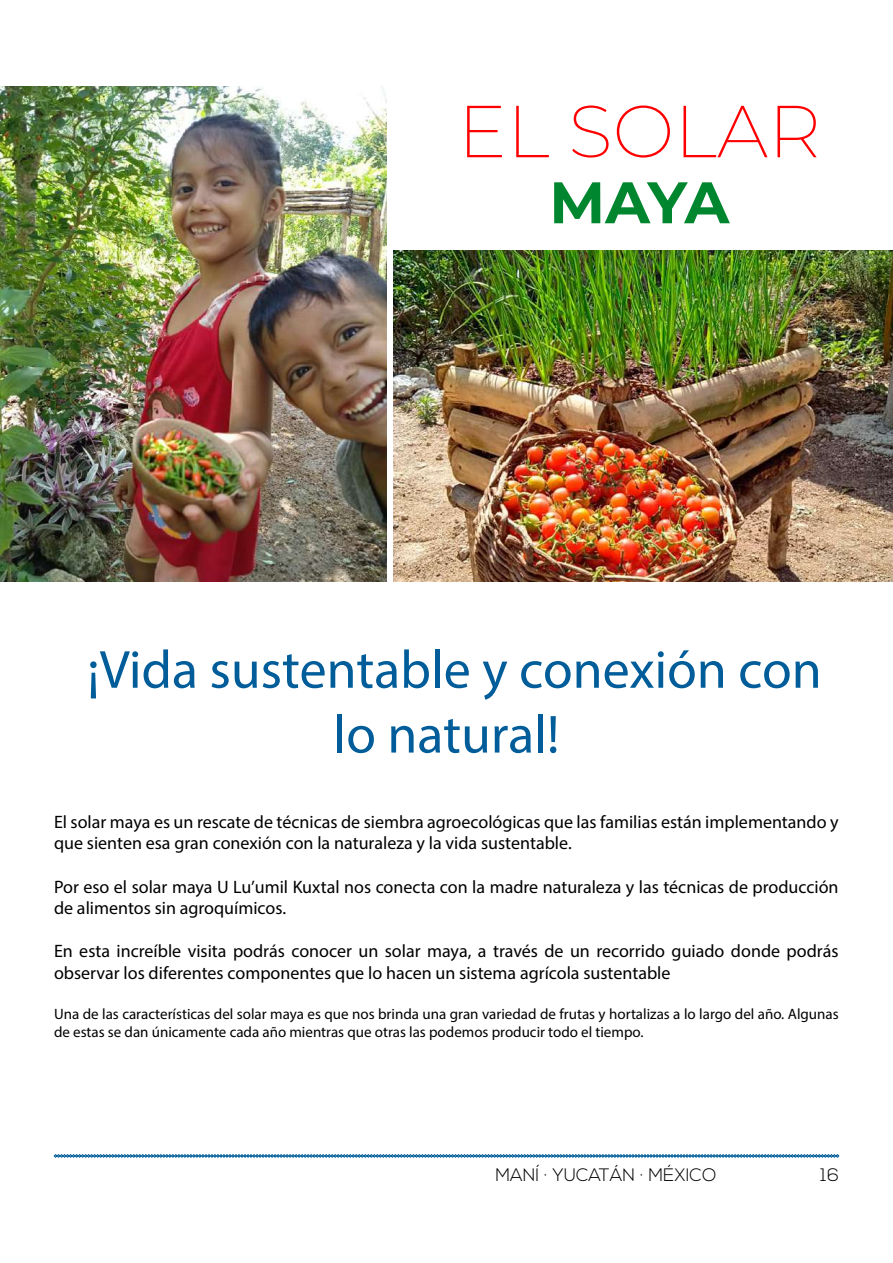
<style>
.page{position:relative;width:893px;height:1263px;background:#fff}
.page>*{position:absolute;margin:0;border:0;box-sizing:border-box;transform-origin:0 0}
.t1{font:200 73.5px "Montserrat";color:#f00}
.t2{font:700 58.5px "Montserrat";color:#00862e}
.t3{font:54px/64.8px "Myriad Pro";color:#005d9a;text-align:center}
.t4{font:18px/21.6px "Myriad Pro";color:#000}
.t5{font:300 18px "Nexa";color:#000}
.t6{font:15px/18px "Myriad Pro";color:#000}
</style>
<div class="page">
<img style="left:0;top:86px;width:387px;height:495px">
<img style="left:393px;top:251px;width:500px;height:330px">
<svg style="left:54px;top:1154px;width:785px;height:3px"></svg>
<h1 class="t1" style="left:458px;top:82px;width:365px">EL SOLAR</h1>
<h2 class="t2" style="left:549px;top:160px;width:182px">MAYA</h2>
<h3 class="t3" style="left:87px;top:636px;width:736px">¡Vida sustentable y conexión con lo natural!</h3>
<p class="t4" style="left:54px;top:811px;width:786px">El solar maya es un rescate de técnicas de siembra agroecológicas que las familias están implementando y que sienten esa gran conexión con la naturaleza y la vida sustentable.</p>
<p class="t4" style="left:54px;top:875px;width:786px">Por eso el solar maya U Lu’umil Kuxtal nos conecta con la madre naturaleza y las técnicas de producción de alimentos sin agroquímicos.</p>
<p class="t4" style="left:54px;top:940px;width:786px">En esta increíble visita podrás conocer un solar maya, a través de un recorrido guiado donde podrás observar los diferentes componentes que lo hacen un sistema agrícola sustentable</p>
<p class="t6" style="left:54px;top:1004px;width:786px">Una de las características del solar maya es que nos brinda una gran variedad de frutas y hortalizas a lo largo del año. Algunas de estas se dan únicamente cada año mientras que otras las podemos producir todo el tiempo.</p>
<p class="t5" style="left:495px;top:1164px;width:223px">MANÍ ∙ YUCATÁN ∙ MÉXICO</p>
<p class="t5" style="left:821px;top:1164px;width:20px">16</p>
</div>
